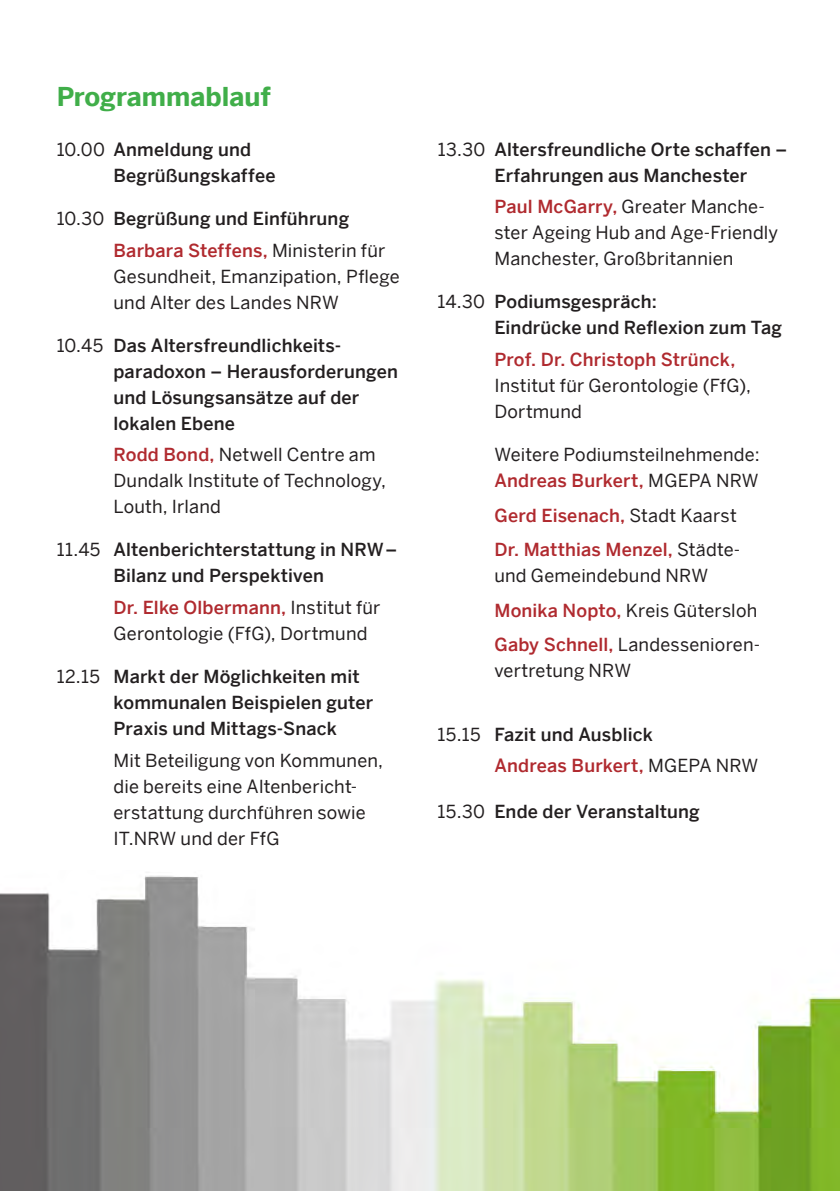
<style>
.page{position:relative;width:840px;height:1191px;background:#fff}
.page>*{position:absolute;margin:0;border:0;box-sizing:border-box;transform-origin:0 0}
.t1{font:700 26px "Benton Sans";color:#40ae49}
.t2{font:18px/26px "Benton Sans";letter-spacing:.01em;color:#231f20}
.t3{font:500 18px/26px "Benton Sans";letter-spacing:.01em;color:#231f20}
.t4{font:500 18px/34.6px "Benton Sans";letter-spacing:.01em;color:#b02a2f}
.s1{font-weight:400}
.s2{color:#b02a2f}
.s3{font-weight:500;color:#b02a2f}
.s4{font-weight:400;color:#231f20}
</style>
<div class="page">
<img style="left:0;top:875px;width:839px;height:316px">
<h1 class="t1" style="left:57px;top:81px;width:216px">Programmablauf</h1>
<p class="t3" style="left:113px;top:136px;width:163px;text-indent:-57px"><span class="s1">10.00</span> Anmeldung und<br>Begrüßungskaffee</p>
<p class="t3" style="left:113px;top:202px;width:273px;line-height:31.6px;text-indent:-57px"><span class="s1">10.30</span> Begrüßung und Einführung<br><span class="s2">Barbara Steffens,</span> <span class="s1">Ministerin für</span></p>
<p class="t2" style="left:113px;top:263px;width:287px">Gesundheit, Emanzipation, Pflege und Alter des Landes NRW</p>
<p class="t3" style="left:113px;top:332px;width:286px;text-indent:-57px"><span class="s1">10.45</span> Das Altersfreundlichkeits&shy;paradoxon – Herausforderungen und Lösungsansätze auf der lokalen Ebene</p>
<p class="t2" style="left:113px;top:441px;width:274px"><span class="s3">Rodd Bond,</span> Netwell Centre am<br>Dundalk Institute of Technology,<br>Louth, Irland</p>
<p class="t3" style="left:113px;top:536px;width:285px;text-indent:-57px"><span class="s1">11.45</span> Altenberichterstattung in NRW–<br>Bilanz und Perspektiven</p>
<p class="t2" style="left:113px;top:594px;width:268px"><span class="s3">Dr. Elke Olbermann,</span> Institut für<br>Gerontologie (FfG), Dortmund</p>
<p class="t3" style="left:113px;top:663px;width:261px;text-indent:-57px"><span class="s1">12.15</span> Markt der Möglichkeiten mit kommunalen Beispielen guter<br>Praxis und Mittags-Snack</p>
<p class="t2" style="left:113px;top:747px;width:271px">Mit Beteiligung von Kommunen, die bereits eine Altenbericht&shy;erstattung durchführen sowie<br>IT.NRW und der FfG</p>
<p class="t3" style="left:494px;top:136px;width:294px;text-indent:-57px"><span class="s1">13.30</span> Altersfreundliche Orte schaffen –<br>Erfahrungen aus Manchester</p>
<p class="t2" style="left:494px;top:194px;width:285px"><span class="s3">Paul McGarry,</span> Greater Manche&shy;ster Ageing Hub and Age-Friendly<br>Manchester, Großbritannien</p>
<p class="t3" style="left:494px;top:289px;width:289px;text-indent:-57px"><span class="s1">14.30</span> Podiumsgespräch:<br>Eindrücke und Reflexion zum Tag</p>
<p class="t4" style="left:494px;top:342px;width:242px">Prof. Dr. Christoph Strünck,</p>
<p class="t2" style="left:494px;top:372px;width:258px">Institut für Gerontologie (FfG),<br>Dortmund</p>
<p class="t2" style="left:494px;top:441px;width:266px">Weitere Podiumsteilnehmende:<br><span class="s3">Andreas Burkert,</span> MGEPA NRW</p>
<p class="t4" style="left:494px;top:497px;width:245px">Gerd Eisenach, <span class="s4">Stadt Kaarst<br></span>Dr. Matthias Menzel, <span class="s4">Städte-</span></p>
<p class="t2" style="left:494px;top:558px;width:267px;line-height:34.6px">und Gemeindebund NRW<br><span class="s3">Monika Nopto,</span> Kreis Gütersloh<br><span class="s3">Gaby Schnell,</span> Landessenioren-</p>
<p class="t2" style="left:494px;top:657px;width:138px">vertretung NRW</p>
<p class="t3" style="left:494px;top:718px;width:265px;line-height:31.6px;text-indent:-57px"><span class="s1">15.15</span> Fazit und Ausblick<br><span class="s2">Andreas Burkert,</span> <span class="s1">MGEPA NRW</span></p>
<p class="t3" style="left:437px;top:798px;width:263px"><span class="s1">15.30</span> Ende der Veranstaltung</p>
</div>
